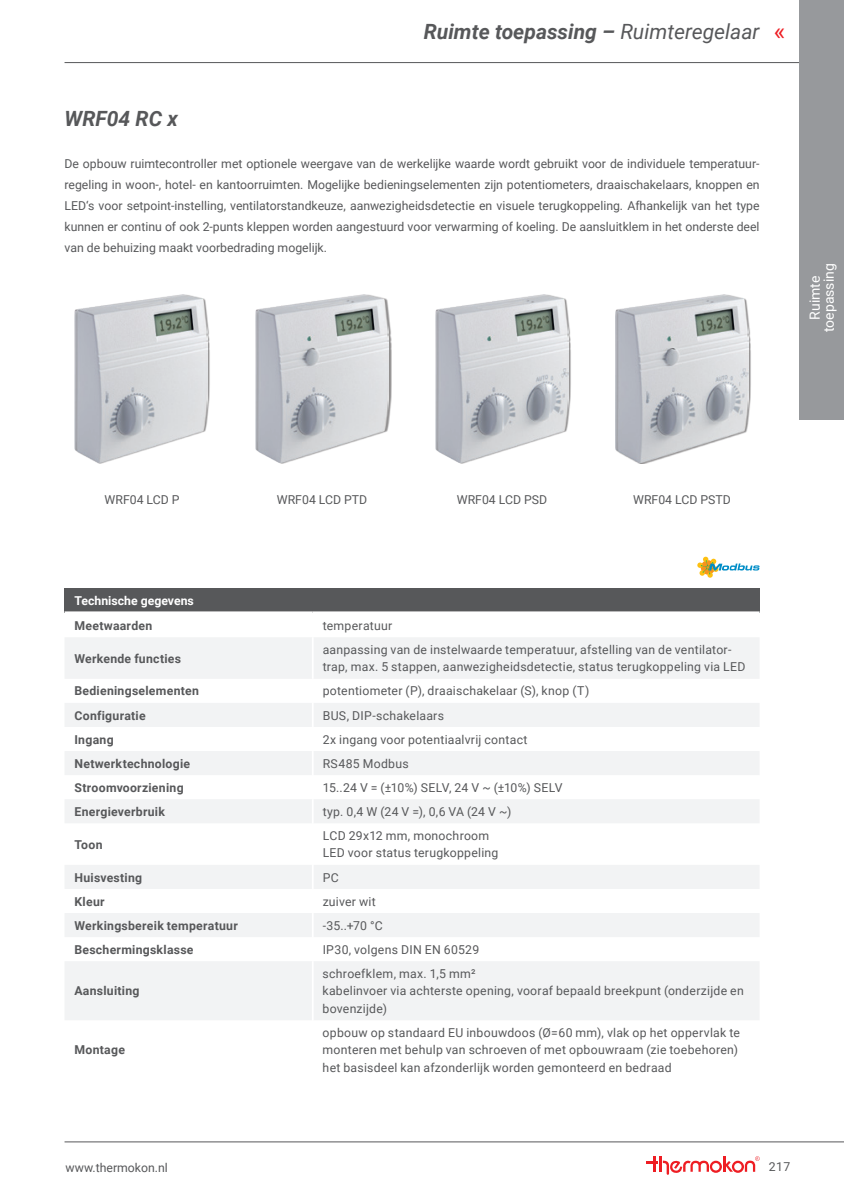
<style>
.page{position:relative;width:844px;height:1191px;background:#fff}
.page>*{position:absolute;margin:0;border:0;box-sizing:border-box;transform-origin:0 0}
.t1{font:24.5px "Roboto";color:#ee1d23}
.t2{font:italic 700 21px "Roboto";color:#57585a}
.t3{font:14px/14px "Roboto";color:#fff;text-align:center}
.t4{font:12.25px/17.5px "Roboto";letter-spacing:.02em;color:#57585a}
.t5{font:700 12.25px "Roboto";letter-spacing:.02em;color:#57585a}
.t6{font:12.25px "Roboto";color:#57585a}
.t7{font:700 12.25px "Roboto";color:#fff}
.s1{font-weight:400}
</style>
<div class="page">
<hr style="left:64px;top:62px;width:779px;height:1px;background:#57585a">
<hr style="left:64px;top:1141px;width:779px;height:1px;background:#57585a">
<svg style="left:646px;top:1156px;width:113px;height:18px"></svg>
<div style="left:799px;top:0;width:44px;height:419px;background:#97999c"></div>
<div style="left:75px;top:295px;width:135px;height:169px;background:#231f20;opacity:.5"></div>
<img style="left:74px;top:294px;width:134px;height:168px">
<div style="left:256px;top:295px;width:135px;height:169px;background:#231f20;opacity:.5"></div>
<img style="left:255px;top:294px;width:134px;height:168px">
<div style="left:436px;top:295px;width:135px;height:169px;background:#231f20;opacity:.5"></div>
<img style="left:435px;top:294px;width:133px;height:168px">
<div style="left:616px;top:295px;width:135px;height:169px;background:#231f20;opacity:.5"></div>
<img style="left:615px;top:294px;width:133px;height:168px">
<svg style="left:697px;top:556px;width:62px;height:22px"></svg>
<div style="left:64px;top:588px;width:695px;height:24px;background:#57585a"></div>
<svg style="left:65px;top:638px;width:694px;height:382px;fill:#f2f3f4"></svg>
<hr style="left:64px;top:611px;width:249px;height:2px;background:#fff">
<hr style="left:313px;top:611px;width:446px;height:2px;background:#fff">
<hr style="left:312px;top:637px;width:1px;height:42px;background:#fff">
<svg style="left:312px;top:679px;width:1px;height:144px"></svg>
<hr style="left:312px;top:823px;width:1px;height:42px;background:#fff">
<svg style="left:312px;top:865px;width:1px;height:96px"></svg>
<hr style="left:312px;top:961px;width:1px;height:59px;background:#fff">
<h2 class="t2" style="left:423px;top:17px;width:337px">Ruimte toepassing – <span class="s1">Ruimteregelaar</span></h2>
<h1 class="t1" style="left:773px;top:14px;width:13px">«</h1>
<h2 class="t2" style="left:64px;top:104px;width:115px">WRF04 RC x</h2>
<p class="t4" style="left:64px;top:153px;width:696px;line-height:21px;text-align:justify">De opbouw ruimtecontroller met optionele weergave van de werkelijke waarde wordt gebruikt voor de individuele temperatuur&shy;regeling in woon-, hotel- en kantoorruimten. Mogelijke bedieningselementen zijn potentiometers, draaischakelaars, knoppen en LED‘s voor setpoint-instelling, ventilatorstandkeuze, aanwezigheidsdetectie en visuele terugkoppeling. Afhankelijk van het type kunnen er continu of ook 2-punts kleppen worden aangestuurd voor verwarming of koeling. De aansluitklem in het onderste deel van de behuizing maakt voorbedrading mogelijk.</p>
<p class="t3" style="left:807px;top:332px;width:70px;rotate:-90deg">Ruimte toepassing</p>
<p class="t6" style="left:105px;top:491px;width:76px">WRF04 LCD P</p>
<p class="t6" style="left:277px;top:491px;width:92px">WRF04 LCD PTD</p>
<p class="t6" style="left:457px;top:491px;width:92px">WRF04 LCD PSD</p>
<p class="t6" style="left:633px;top:491px;width:99px">WRF04 LCD PSTD</p>
<p class="t7" style="left:74px;top:592px;width:121px">Technische gegevens</p>
<p class="t5" style="left:74px;top:617px;width:79px">Meetwaarden</p>
<p class="t4" style="left:322px;top:616px;width:71px">temperatuur</p>
<p class="t5" style="left:74px;top:649px;width:108px">Werkende functies</p>
<p class="t4" style="left:322px;top:640px;width:424px">aanpassing van de instelwaarde temperatuur, afstelling van de ventilator&shy;trap, max. 5 stappen, aanwezigheidsdetectie, status terugkoppeling via LED</p>
<p class="t5" style="left:74px;top:682px;width:126px">Bedieningselementen</p>
<p class="t4" style="left:322px;top:682px;width:268px">potentiometer (P), draaischakelaar (S), knop (T)</p>
<p class="t5" style="left:74px;top:706px;width:73px">Configuratie</p>
<p class="t4" style="left:322px;top:706px;width:123px">BUS, DIP-schakelaars</p>
<p class="t5" style="left:74px;top:730px;width:41px">Ingang</p>
<p class="t4" style="left:322px;top:730px;width:206px">2x ingang voor potentiaalvrij contact</p>
<p class="t5" style="left:74px;top:754px;width:117px">Netwerktechnologie</p>
<p class="t4" style="left:322px;top:754px;width:88px">RS485 Modbus</p>
<p class="t5" style="left:74px;top:779px;width:111px">Stroomvoorziening</p>
<p class="t4" style="left:322px;top:778px;width:241px">15..24 V = (±10%) SELV, 24 V ~ (±10%) SELV</p>
<p class="t5" style="left:74px;top:803px;width:92px">Energieverbruik</p>
<p class="t4" style="left:322px;top:802px;width:190px">typ. 0,4 W (24 V =), 0,6 VA (24 V ~)</p>
<p class="t5" style="left:74px;top:835px;width:30px">Toon</p>
<p class="t4" style="left:322px;top:826px;width:177px">LCD 29x12 mm, monochroom<br>LED voor status terugkoppeling</p>
<p class="t5" style="left:74px;top:868px;width:69px">Huisvesting</p>
<p class="t4" style="left:322px;top:868px;width:18px">PC</p>
<p class="t5" style="left:74px;top:892px;width:32px">Kleur</p>
<p class="t4" style="left:322px;top:892px;width:55px">zuiver wit</p>
<p class="t5" style="left:74px;top:916px;width:165px">Werkingsbereik temperatuur</p>
<p class="t4" style="left:322px;top:916px;width:62px">-35..+70 °C</p>
<p class="t5" style="left:74px;top:940px;width:120px">Beschermingsklasse</p>
<p class="t4" style="left:322px;top:940px;width:158px">IP30, volgens DIN EN 60529</p>
<p class="t5" style="left:74px;top:982px;width:67px">Aansluiting</p>
<p class="t4" style="left:322px;top:964px;width:422px">schroefklem, max. 1,5 mm²<br>kabelinvoer via achterste opening, vooraf bepaald breekpunt (onderzijde en bovenzijde)</p>
<p class="t5" style="left:74px;top:1041px;width:52px">Montage</p>
<p class="t4" style="left:322px;top:1023px;width:418px">opbouw op standaard EU inbouwdoos (Ø=60 mm), vlak op het oppervlak te monteren met behulp van schroeven of met opbouwraam (zie toebehoren) het basisdeel kan afzonderlijk worden gemonteerd en bedraad</p>
<p class="t6" style="left:66px;top:1159px;width:104px">www.thermokon.nl</p>
<p class="t4" style="left:768px;top:1157px;width:23px">217</p>
</div>
